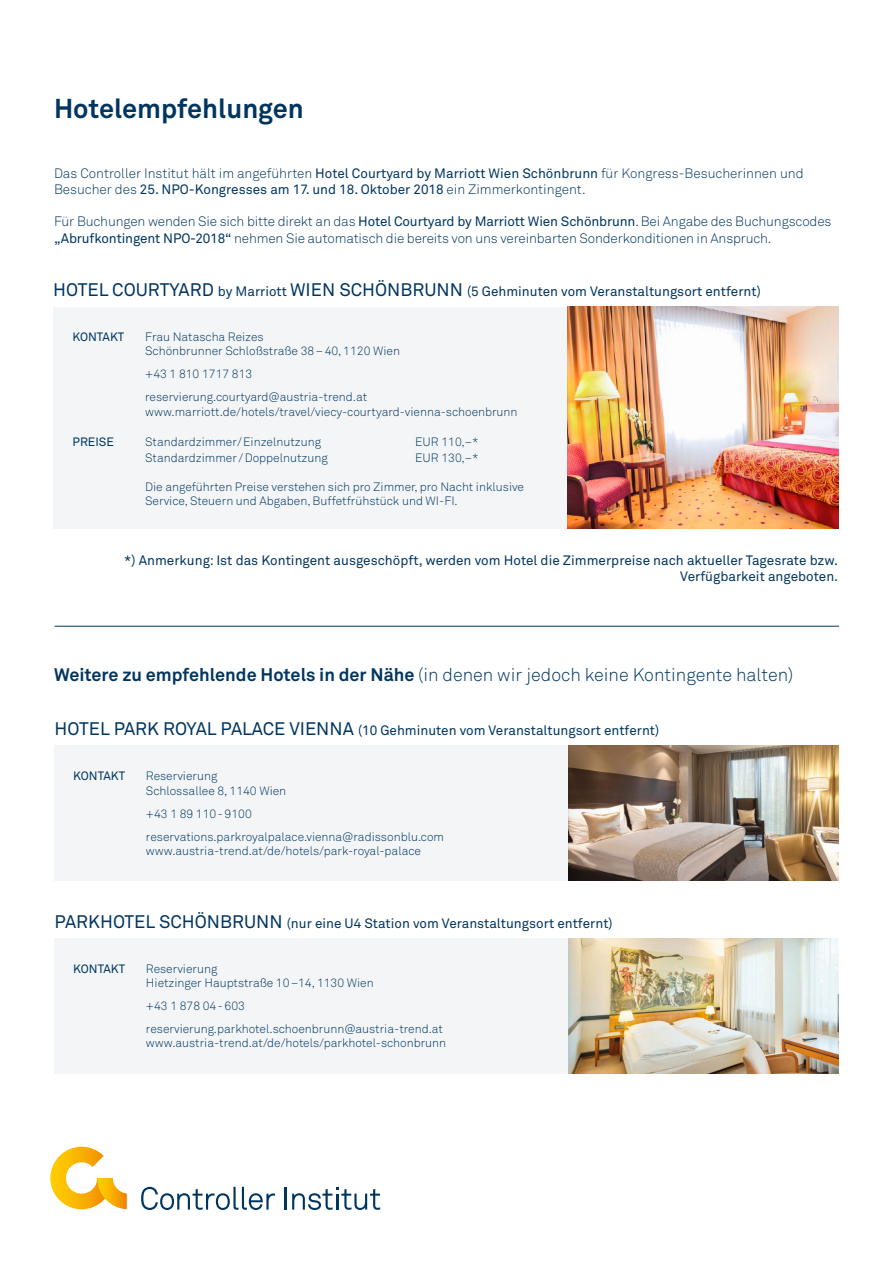
<style>
.page{position:relative;width:893px;height:1263px;background:#fff}
.page>*{position:absolute;margin:0;border:0;box-sizing:border-box;transform-origin:0 0}
.t1{font:700 27px "Akkurat";color:#003560}
.t2{font:300 18px "Akkurat";color:#003560}
.t3{font:300 13.5px/16.2px "Akkurat";letter-spacing:-.01em;color:#003560}
.t4{font:13.5px/16.2px "Akkurat";color:#003560;text-align:right}
.t5{font:300 12px/14.4px "Akkurat";color:#003560}
.t6{font:12px "Akkurat";color:#003560}
.s1{font-weight:400}
.s2{font-size:18px}
.s3{font-weight:700}
</style>
<div class="page">
<svg style="left:50px;top:1147px;width:77px;height:62px"></svg>
<svg style="left:141px;top:1187px;width:134px;height:23px"></svg>
<hr style="left:285px;top:1187px;width:2px;height:22px;background:#003560">
<svg style="left:292px;top:1187px;width:88px;height:23px"></svg>
<img style="left:568px;top:307px;width:270px;height:222px">
<img style="left:569px;top:746px;width:270px;height:135px">
<img style="left:569px;top:938px;width:270px;height:135px">
<div style="left:55px;top:746px;width:514px;height:135px;background:#f3f5f7"></div>
<div style="left:55px;top:938px;width:514px;height:135px;background:#f3f5f7"></div>
<div style="left:54px;top:307px;width:514px;height:222px;background:#f3f5f7"></div>
<hr style="left:55px;top:626px;width:784px;height:1px;background:#003560">
<h1 class="t1" style="left:54px;top:92px;width:251px">Hotelempfehlungen</h1>
<p class="t3" style="left:54px;top:165px;width:751px">Das Controller Institut hält im angeführten <span class="s1">Hotel Courtyard by Marriott Wien Schönbrunn</span> für Kongress-Besucherinnen und<br>Besucher des <span class="s1">25. NPO-Kongresses am 17. und 18. Oktober 2018</span> ein Zimmerkontingent.</p>
<p class="t3" style="left:54px;top:213px;width:779px">Für Buchungen wenden Sie sich bitte direkt an das <span class="s1">Hotel Courtyard by Marriott Wien Schönbrunn</span>. Bei Angabe des Buchungscodes <span class="s1">„Abrufkontingent NPO-2018“</span> nehmen Sie automatisch die bereits von uns vereinbarten Sonderkonditionen in Anspruch.</p>
<p class="t4" style="left:53px;top:283px;width:709px"><span class="s2">HOTEL COURTYARD</span> by Marriott <span class="s2">WIEN SCHÖNBRUNN</span> (5 Gehminuten vom Veranstaltungsort entfernt)</p>
<p class="t6" style="left:72px;top:329px;width:53px">KONTAKT</p>
<p class="t6" style="left:72px;top:434px;width:43px">PREISE</p>
<p class="t5" style="left:145px;top:329px;width:256px">Frau Natascha Reizes<br>Schönbrunner Schloßstraße 38–40, 1120 Wien</p>
<p class="t5" style="left:145px;top:362px;width:223px;line-height:23px">+43 1 810 1717 813 reservierung.courtyard@austria-trend.at</p>
<p class="t5" style="left:145px;top:404px;width:374px">www.marriott.de/hotels/travel/viecy-courtyard-vienna-schoenbrunn</p>
<p class="t5" style="left:145px;top:434px;width:177px">Standardzimmer/Einzelnutzung</p>
<p class="t5" style="left:415px;top:434px;width:65px">EUR 110,–*</p>
<p class="t5" style="left:145px;top:451px;width:184px">Standardzimmer/Doppelnutzung</p>
<p class="t5" style="left:415px;top:451px;width:65px">EUR 130,–*</p>
<p class="t5" style="left:145px;top:479px;width:380px">Die angeführten Preise verstehen sich pro Zimmer, pro Nacht inklusive<br>Service, Steuern und Abgaben, Buffetfrühstück und WI-FI.</p>
<p class="t4" style="left:124px;top:552px;width:715px">*) Anmerkung: Ist das Kontingent ausgeschöpft, werden vom Hotel die Zimmerpreise nach aktueller Tagesrate bzw.<br>Verfügbarkeit angeboten.</p>
<h2 class="t2" style="left:54px;top:664px;width:741px"><span class="s3">Weitere zu empfehlende Hotels in der Nähe</span> (in denen wir jedoch keine Kontingente halten)</h2>
<p class="t4" style="left:55px;top:722px;width:606px"><span class="s2">HOTEL PARK ROYAL PALACE VIENNA</span> (10 Gehminuten vom Veranstaltungsort entfernt)</p>
<p class="t6" style="left:73px;top:768px;width:53px">KONTAKT</p>
<p class="t5" style="left:146px;top:769px;width:142px">Reservierung<br>Schlossallee 8, 1140 Wien</p>
<p class="t5" style="left:146px;top:802px;width:300px;line-height:23px">+43 1 89 110-9100 reservations.parkroyalpalace.vienna@radissonblu.com</p>
<p class="t5" style="left:146px;top:843px;width:277px">www.austria-trend.at/de/hotels/park-royal-palace</p>
<p class="t4" style="left:55px;top:914px;width:559px"><span class="s2">PARKHOTEL SCHÖNBRUNN</span> (nur eine U4 Station vom Veranstaltungsort entfernt)</p>
<p class="t6" style="left:73px;top:961px;width:53px">KONTAKT</p>
<p class="t5" style="left:146px;top:961px;width:229px">Reservierung<br>Hietzinger Hauptstraße 10–14, 1130 Wien</p>
<p class="t5" style="left:146px;top:994px;width:298px;line-height:23px">+43 1 878 04-603 reservierung.parkhotel.schoenbrunn@austria-trend.at</p>
<p class="t5" style="left:146px;top:1035px;width:302px">www.austria-trend.at/de/hotels/parkhotel-schonbrunn</p>
</div>
